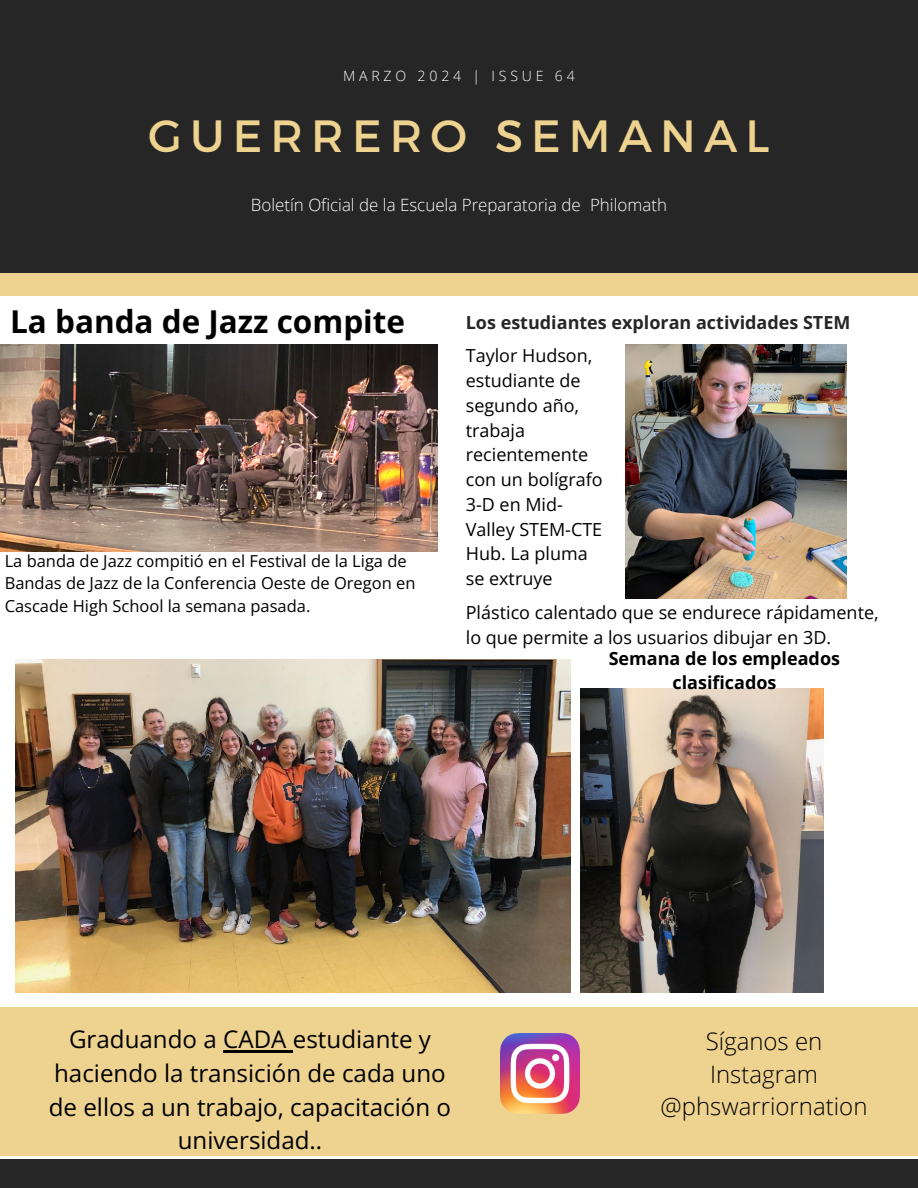
<style>
.page{position:relative;width:918px;height:1188px;background:#fff}
.page>*{position:absolute;margin:0;border:0;box-sizing:border-box;transform-origin:0 0}
.t1{font:45.15px "Montserrat";letter-spacing:.18em;color:#eed390}
.t2{font:700 31.5px "Open Sans";color:#000}
.t3{font:24.15px/33.8px "Open Sans";color:#000;text-align:center}
.t4{font:300 24px/32.7px "Open Sans";color:#000;text-align:center}
.t5{font:18px/24.8px "Open Sans";color:#000}
.t6{font:700 18px "Open Sans";color:#262626}
.t7{font:700 18px/24.8px "Open Sans";color:#000;text-align:center}
.t8{font:300 16.95px "Open Sans";color:#fff}
.t9{font:16.5px/22.5px "Open Sans";color:#000}
.t10{font:300 14.1px "Open Sans";letter-spacing:.27em;color:#fff}
</style>
<div class="page">
<div style="left:0;top:0;width:918px;height:280px;background:#262626"></div>
<div style="left:0;top:273px;width:918px;height:22px;background:#eed390"></div>
<div style="left:0;top:1159px;width:918px;height:29px;background:#262626"></div>
<div style="left:0;top:1008px;width:918px;height:148px;background:#eed390"></div>
<img style="left:500px;top:1034px;width:80px;height:80px">
<img style="left:0;top:345px;width:438px;height:207px">
<img style="left:625px;top:345px;width:222px;height:253px">
<img style="left:16px;top:660px;width:555px;height:333px">
<img style="left:580px;top:688px;width:243px;height:305px">
<hr style="left:223px;top:1050px;width:70px;height:3px;background:#000">
<p class="t10" style="left:343px;top:65px;width:233px">MARZO 2024 | ISSUE 64</p>
<p class="t1" style="left:148px;top:107px;width:623px">GUERRERO SEMANAL</p>
<h5 class="t8" style="left:251px;top:192px;width:418px">Boletín Oficial de la Escuela Preparatoria de Philomath</h5>
<h4 class="t2" style="left:10px;top:299px;width:396px">La banda de Jazz compite</h4>
<p class="t9" style="left:5px;top:549px;width:412px">La banda de Jazz compitió en el Festival de la Liga de<br>Bandas de Jazz de la Conferencia Oeste de Oregon en<br>Cascade High School la semana pasada.</p>
<h3 class="t6" style="left:466px;top:310px;width:386px">Los estudiantes exploran actividades STEM</h3>
<p class="t5" style="left:466px;top:343px;width:138px">Taylor Hudson, estudiante de segundo año, trabaja recientemente con un bolígrafo<br>3-D en Mid-<br>Valley STEM-CTE<br>Hub. La pluma se extruye</p>
<p class="t5" style="left:466px;top:600px;width:415px">Plástico calentado que se endurece rápidamente, lo que permite a los usuarios dibujar en 3D.</p>
<h3 class="t7" style="left:609px;top:645px;width:233px">Semana de los empleados clasificados</h3>
<h5 class="t3" style="left:49px;top:1022px;width:404px">Graduando a CADA estudiante y haciendo la transición de cada uno de ellos a un trabajo, capacitación o universidad..</h5>
<h5 class="t4" style="left:661px;top:1024px;width:208px">Síganos en<br>Instagram @phswarriornation</h5>
</div>
